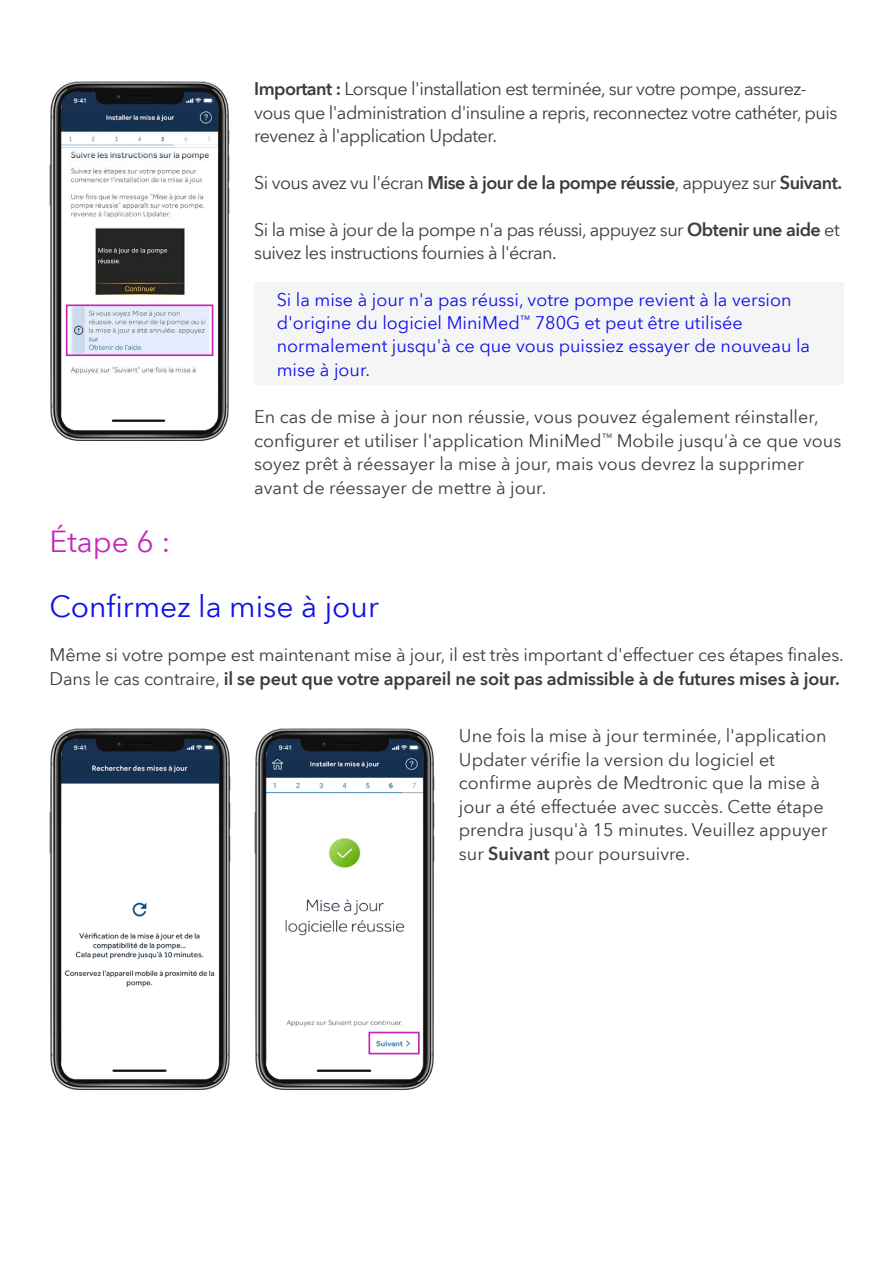
<style>
.page{position:relative;width:893px;height:1263px;background:#fff}
.page>*{position:absolute;margin:0;border:0;box-sizing:border-box;transform-origin:0 0}
.t1{font:30px "Avenir Next World";color:#1010eb}
.t2{font:30px "Avenir Next World";color:#c529bb}
.t3{font:18px/23.4px "Avenir Next World";color:#3c3c3c}
.t4{font:18px/23.4px "Avenir Next World";letter-spacing:-.03em;color:#3c3c3c}
.t5{font:18px/23.4px "Avenir Next World";color:#1010eb}
.t6{font:600 18px "Avenir Next World";letter-spacing:-.03em;color:#3c3c3c}
.s1{font-weight:600}
.s2{font-weight:400}
</style>
<div class="page">
<div style="left:254px;top:282px;width:589px;height:103px;background:#f5f5f5"></div>
<img style="left:254px;top:729px;width:181px;height:360px">
<img style="left:50px;top:729px;width:180px;height:360px">
<img style="left:50px;top:81px;width:179px;height:360px">
<p class="t4" style="left:254px;top:77px;width:585px"><span class="s1">Important :</span> Lorsque l'installation est terminée, sur votre pompe, assurez&shy;vous que l'administration d'insuline a repris, reconnectez votre cathéter, puis revenez à l'application Updater.</p>
<p class="t6" style="left:254px;top:172px;width:589px"><span class="s2">Si vous avez vu l'écran</span> Mise à jour de la pompe réussie<span class="s2">, appuyez sur</span> Suivant.</p>
<p class="t4" style="left:254px;top:218px;width:587px">Si la mise à jour de la pompe n'a pas réussi, appuyez sur <span class="s1">Obtenir une aide</span> et suivez les instructions fournies à l'écran.</p>
<p class="t5" style="left:277px;top:288px;width:535px">Si la mise à jour n'a pas réussi, votre pompe revient à la version d'origine du logiciel MiniMed<sup>™</sup> 780G et peut être utilisée normalement jusqu'à ce que vous puissiez essayer de nouveau la mise à jour.</p>
<p class="t3" style="left:254px;top:406px;width:589px">En cas de mise à jour non réussie, vous pouvez également réinstaller, configurer et utiliser l'application MiniMed<sup>™</sup> Mobile jusqu'à ce que vous soyez prêt à réessayer la mise à jour, mais vous devrez la supprimer avant de réessayer de mettre à jour.</p>
<h1 class="t2" style="left:50px;top:517px;width:122px">Étape 6 :</h1>
<h1 class="t1" style="left:50px;top:583px;width:331px">Confirmez la mise à jour</h1>
<p class="t3" style="left:50px;top:644px;width:796px">Même si votre pompe est maintenant mise à jour, il est très important d'effectuer ces étapes finales.<br>Dans le cas contraire, <span class="s1">il se peut que votre appareil ne soit pas admissible à de futures mises à jour.</span></p>
<p class="t3" style="left:459px;top:725px;width:370px">Une fois la mise à jour terminée, l'application Updater vérifie la version du logiciel et confirme auprès de Medtronic que la mise à jour a été effectuée avec succès. Cette étape prendra jusqu'à 15 minutes. Veuillez appuyer sur <span class="s1">Suivant</span> pour poursuivre.</p>
</div>
